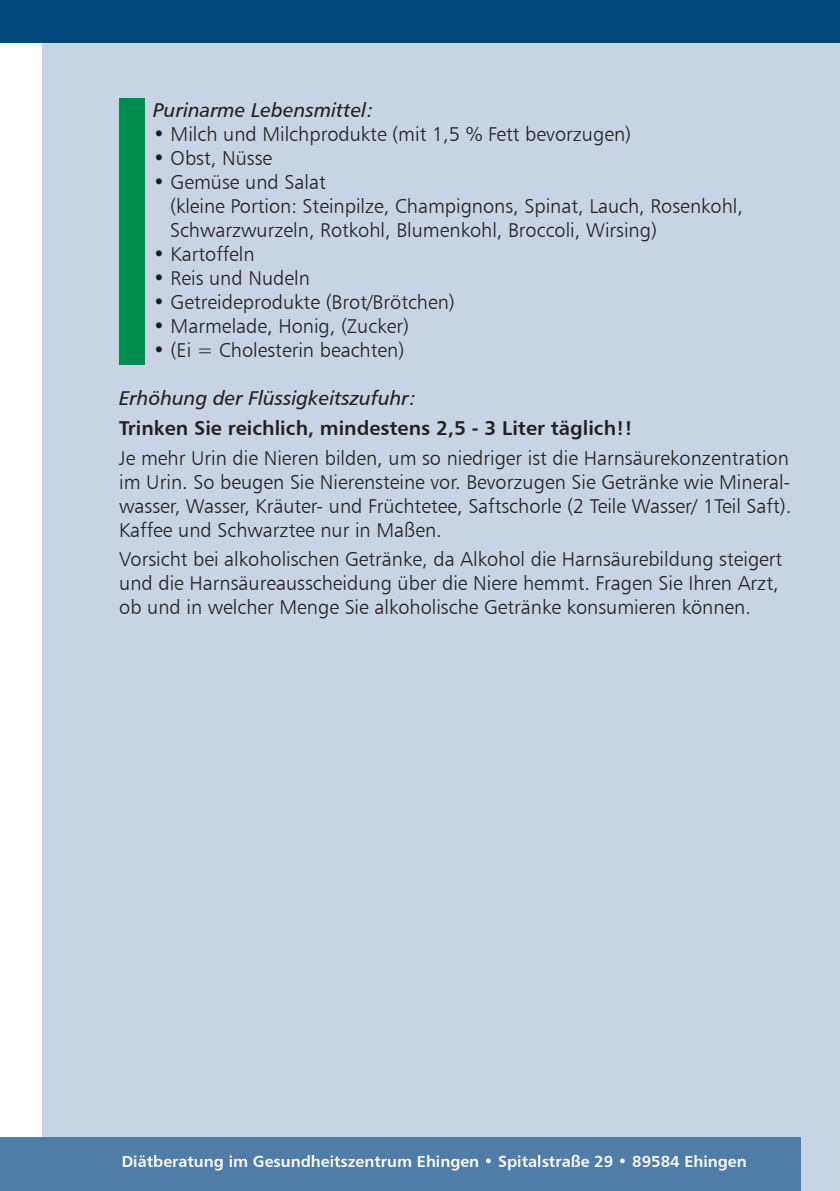
<style>
.page{position:relative;width:840px;height:1191px;background:#fff}
.page>*{position:absolute;margin:0;border:0;box-sizing:border-box;transform-origin:0 0}
.t1{font:20px/24px "Humanist 777 BT Light B";color:#231f20}
.t2{font:20px "Humanist 777 BT Italic B";color:#231f20}
.t3{font:20px "Humanist 777 BT Bold B";color:#231f20}
.t4{font:16px "Humanist 777 BT Bold B";color:#fff}
</style>
<div class="page">
<div style="left:43px;top:34px;width:796px;height:1157px;background:#c8d3e4"></div>
<div style="left:0;top:0;width:839px;height:43px;background:#00487c"></div>
<div style="left:0;top:1137px;width:799px;height:54px;background:#507ca8"></div>
<div style="left:119px;top:98px;width:26px;height:266px;background:#008c4e"></div>
<p class="t2" style="left:153px;top:98px;width:222px">Purinarme Lebensmittel:</p>
<p class="t1" style="left:153px;top:122px;width:479px">• Milch und Milchprodukte (mit 1,5 % Fett bevorzugen)</p>
<p class="t1" style="left:153px;top:146px;width:120px">• Obst, Nüsse</p>
<p class="t1" style="left:170px;top:170px;width:574px;text-indent:-17px">• Gemüse und Salat<br>(kleine Portion: Steinpilze, Champignons, Spinat, Lauch, Rosenkohl,<br>Schwarzwurzeln, Rotkohl, Blumenkohl, Broccoli, Wirsing)</p>
<p class="t1" style="left:153px;top:242px;width:103px">• Kartoffeln</p>
<p class="t1" style="left:153px;top:266px;width:158px">• Reis und Nudeln</p>
<p class="t1" style="left:153px;top:290px;width:303px">• Getreideprodukte (Brot/Brötchen)</p>
<p class="t1" style="left:153px;top:314px;width:257px">• Marmelade, Honig, (Zucker)</p>
<p class="t1" style="left:153px;top:338px;width:252px">• (Ei = Cholesterin beachten)</p>
<p class="t2" style="left:119px;top:386px;width:299px">Erhöhung der Flüssigkeitszufuhr:</p>
<p class="t3" style="left:119px;top:415px;width:514px">Trinken Sie reichlich, mindestens 2,5 - 3 Liter täglich!!</p>
<p class="t1" style="left:119px;top:445px;width:673px">Je mehr Urin die Nieren bilden, um so niedriger ist die Harnsäurekonzentration im Urin. So beugen Sie Nierensteine vor. Bevorzugen Sie Getränke wie Mineral&shy;wasser, Wasser, Kräuter- und Früchtetee, Saftschorle (2 Teile Wasser/ 1Teil Saft).<br>Kaffee und Schwarztee nur in Maßen.</p>
<p class="t1" style="left:119px;top:547px;width:664px">Vorsicht bei alkoholischen Getränke, da Alkohol die Harnsäurebildung steigert und die Harnsäureausscheidung über die Niere hemmt. Fragen Sie Ihren Arzt, ob und in welcher Menge Sie alkoholische Getränke konsumieren können.</p>
<p class="t4" style="left:122px;top:1151px;width:626px">Diätberatung im Gesundheitszentrum Ehingen • Spitalstraße 29 • 89584 Ehingen</p>
</div>
